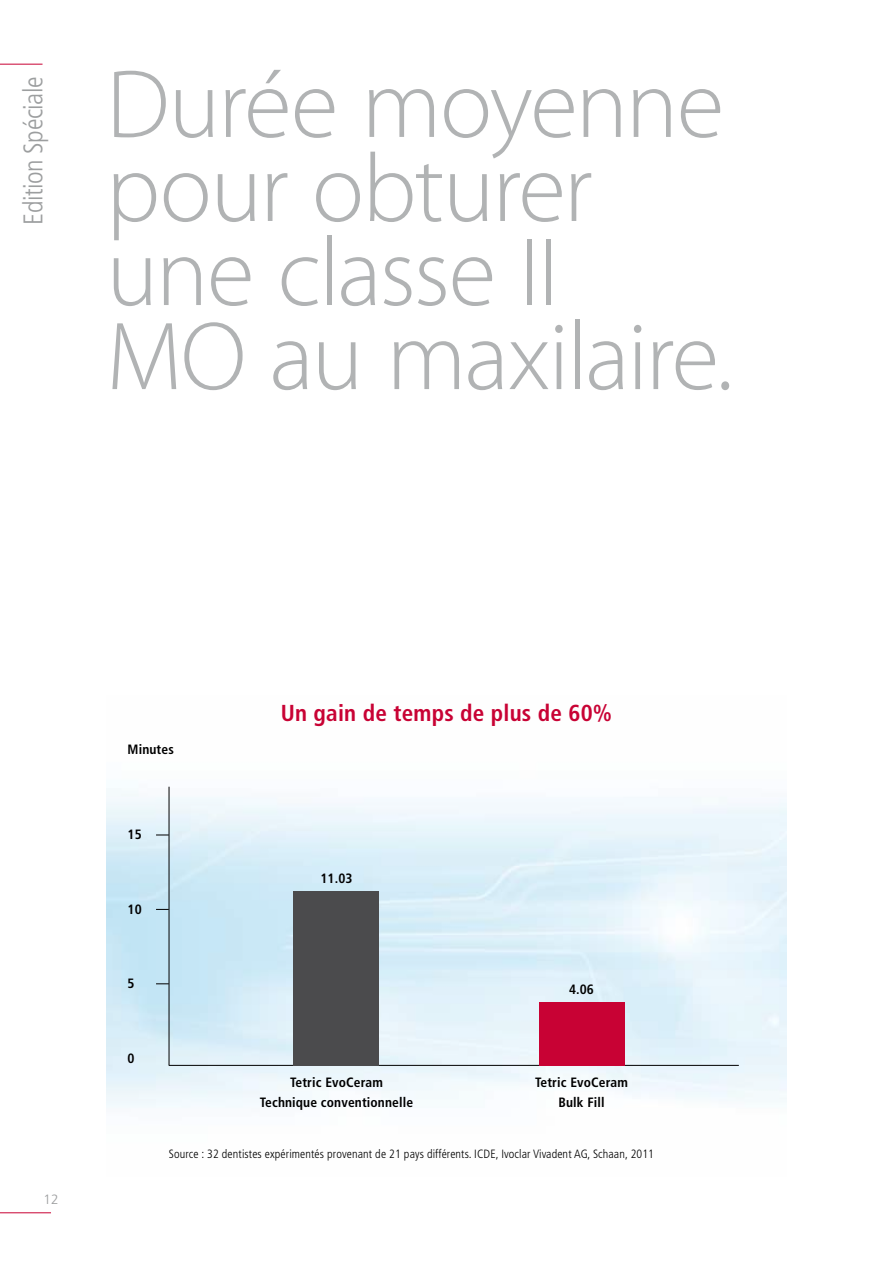
<style>
.page{position:relative;width:893px;height:1263px;background:#fff}
.page>*{position:absolute;margin:0;border:0;box-sizing:border-box;transform-origin:0 0}
.t1{font:300 97.5px/84px "Myriad Pro";letter-spacing:-.02em;color:#b1b3b4}
.t2{font:300 condensed 27px "Frutiger";letter-spacing:-.015em;color:#9c9e9f}
.t3{font:700 condensed 23.1px "Frutiger";letter-spacing:.01em;color:#c80234}
.t4{font:700 condensed 13.5px/19.5px "Frutiger";letter-spacing:.01em;color:#000;text-align:center}
.t5{font:300 13.5px "Frutiger";color:#9c9e9f}
.t6{font:300 condensed 12px "Frutiger";letter-spacing:.01em;color:#000}
</style>
<div class="page">
<hr style="left:0;top:64px;width:43px;height:1px;background:#c80234">
<hr style="left:0;top:1212px;width:51px;height:1px;background:#c80234">
<img style="left:106px;top:786px;width:681px;height:322px">
<hr style="left:169px;top:787px;width:1px;height:278px;background:#000">
<hr style="left:169px;top:1065px;width:570px;height:1px;background:#000">
<svg style="left:156px;top:835px;width:13px;height:1px"></svg>
<svg style="left:156px;top:909px;width:13px;height:1px"></svg>
<svg style="left:156px;top:983px;width:13px;height:1px"></svg>
<div style="left:294px;top:891px;width:85px;height:174px;background:#4b4b4d"></div>
<div style="left:539px;top:1002px;width:85px;height:63px;background:#c80234"></div>
<h2 class="t2" style="left:18px;top:225px;width:150px;rotate:-90deg">Edition Spéciale</h2>
<h1 class="t1" style="left:106px;top:64px;width:628px">Durée moyenne pour obturer une classe II<br>MO au maxilaire.</h1>
<p class="t4" style="left:128px;top:740px;width:48px">Minutes</p>
<p class="t4" style="left:128px;top:825px;width:16px">15</p>
<p class="t4" style="left:128px;top:899px;width:16px">10</p>
<p class="t4" style="left:128px;top:974px;width:9px">5</p>
<p class="t4" style="left:128px;top:1048px;width:9px">0</p>
<h3 class="t3" style="left:281px;top:699px;width:333px">Un gain de temps de plus de 60%</h3>
<p class="t4" style="left:320px;top:869px;width:34px">11.03</p>
<p class="t4" style="left:569px;top:980px;width:26px">4.06</p>
<p class="t5" style="left:44px;top:1192px;width:17px">12</p>
<p class="t4" style="left:535px;top:1073px;width:94px">Tetric EvoCeram<br>Bulk Fill</p>
<p class="t4" style="left:260px;top:1073px;width:155px">Tetric EvoCeram<br>Technique conventionnelle</p>
<p class="t6" style="left:169px;top:1147px;width:487px">Source : 32 dentistes expérimentés provenant de 21 pays différents. ICDE, Ivoclar Vivadent AG, Schaan, 2011</p>
</div>
